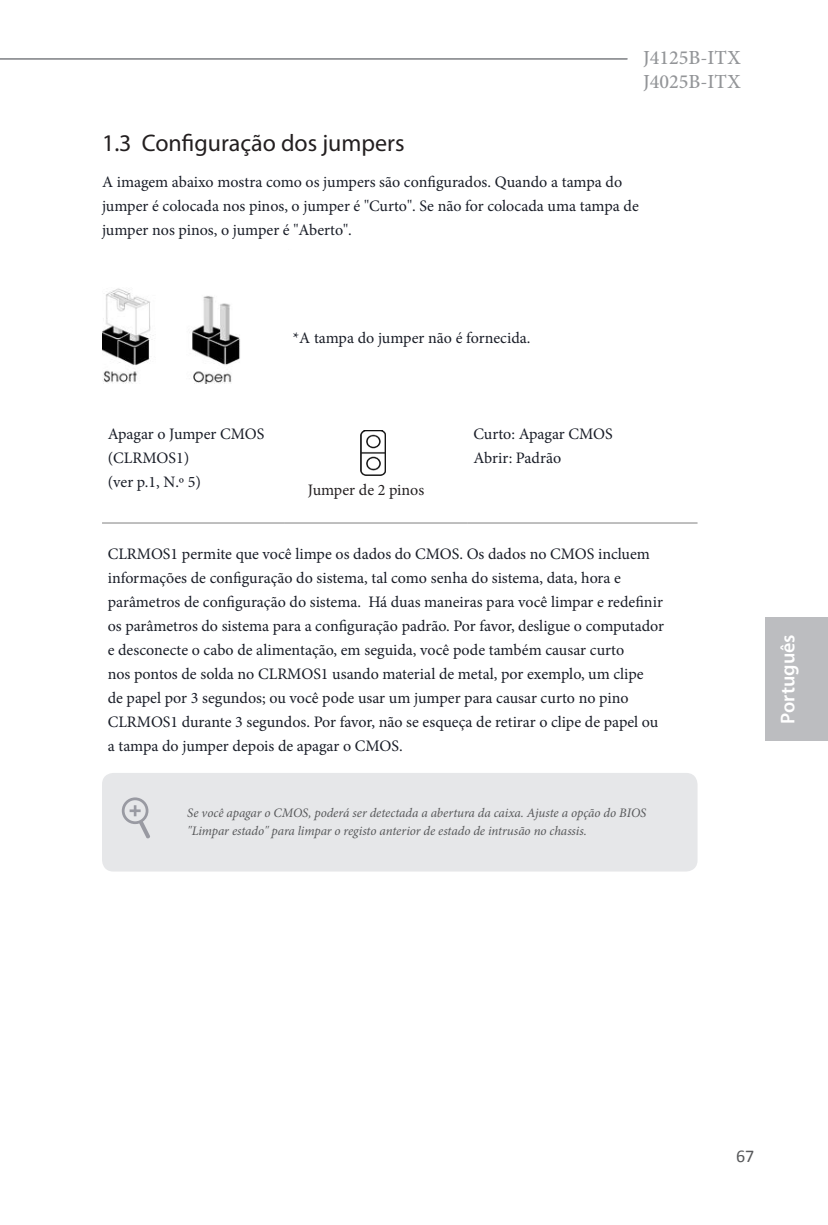
<style>
.page{position:relative;width:828px;height:1225px;background:#fff}
.page>*{position:absolute;margin:0;border:0;box-sizing:border-box;transform-origin:0 0}
.主標{font:24px "Myriad Pro";color:#231f20}
.t1{font:500 20px/24px "Minion Pro";color:#939598}
.t2{font:600 20px "Myriad Pro";color:#fff}
.t3{font:18px "Calibri";color:#57585a}
.內文{font:16px/24px "Minion Pro";color:#191d27}
.t4{font:16px "Minion Pro";color:#231f20}
.note內文{font:italic 13px/18px "Minion Pro";letter-spacing:-.005em;color:#57585a}
</style>
<div class="page">
<hr style="left:0;top:58px;width:627px;height:2px;background:#939598">
<div style="left:765px;top:617px;width:63px;height:124px;background:#bcbdc0"></div>
<hr style="left:102px;top:523px;width:183px;height:1px;background:#808080">
<hr style="left:285px;top:523px;width:183px;height:1px;background:#808080">
<hr style="left:468px;top:523px;width:229px;height:1px;background:#808080">
<img style="left:360px;top:430px;width:25px;height:46px">
<img style="left:102px;top:288px;width:138px;height:96px">
<div style="left:102px;top:773px;width:595px;height:98px;background:#e6e7e9;border-radius:11px"></div>
<svg style="left:122px;top:797px;width:28px;height:41px"></svg>
<p class="t1" style="left:643px;top:46px;width:99px">J4125B-ITX<br>J4025B-ITX</p>
<p class="主標" style="left:102px;top:128px;width:304px">1.3 Configuração dos jumpers</p>
<p class="內文" style="left:102px;top:170px;width:538px">A imagem abaixo mostra como os jumpers são configurados. Quando a tampa do jumper é colocada nos pinos, o jumper é "Curto". Se não for colocada uma tampa de jumper nos pinos, o jumper é "Aberto".</p>
<p class="內文" style="left:293px;top:326px;width:239px">*A tampa do jumper não é fornecida.</p>
<p class="內文" style="left:108px;top:421px;width:158px">Apagar o Jumper CMOS</p>
<p class="內文" style="left:108px;top:445px;width:83px">(CLRMOS1)</p>
<p class="內文" style="left:108px;top:469px;width:95px">(ver p.1, N.º 5)</p>
<p class="t4" style="left:308px;top:479px;width:118px">Jumper de 2 pinos</p>
<p class="內文" style="left:473px;top:421px;width:141px">Curto: Apagar CMOS</p>
<p class="內文" style="left:473px;top:445px;width:89px">Abrir: Padrão</p>
<p class="內文" style="left:108px;top:542px;width:558px">CLRMOS1 permite que você limpe os dados do CMOS. Os dados no CMOS incluem informações de configuração do sistema, tal como senha do sistema, data, hora e parâmetros de configuração do sistema. Há duas maneiras para você limpar e redefinir os parâmetros do sistema para a configuração padrão. Por favor, desligue o computador e desconecte o cabo de alimentação, em seguida, você pode também causar curto<br>nos pontos de solda no CLRMOS1 usando material de metal, por exemplo, um clipe<br>de papel por 3 segundos; ou você pode usar um jumper para causar curto no pino CLRMOS1 durante 3 segundos. Por favor, não se esqueça de retirar o clipe de papel ou a tampa do jumper depois de apagar o CMOS.</p>
<p class="note內文" style="left:187px;top:804px;width:460px">Se você apagar o CMOS, poderá ser detectada a abertura da caixa. Ajuste a opção do BIOS "Limpar estado" para limpar o registo anterior de estado de intrusão no chassis.</p>
<p class="t2" style="left:775px;top:724px;width:91px;rotate:-90deg">Português</p>
<p class="t3" style="left:736px;top:1144px;width:20px">67</p>
</div>
